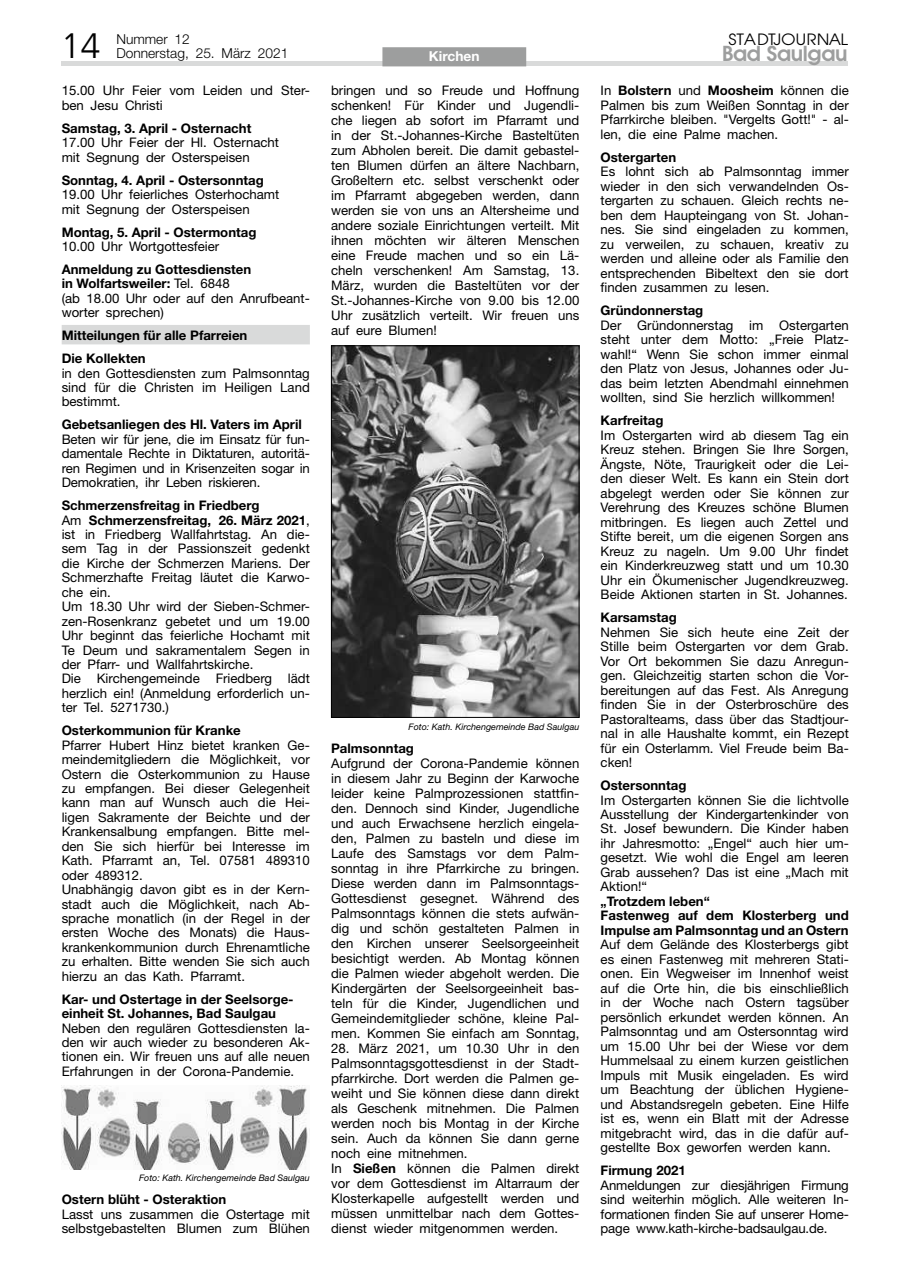
<style>
.page{position:relative;width:902px;height:1280px;background:#fff}
.page>*{position:absolute;margin:0;border:0;box-sizing:border-box;transform-origin:0 0}
.t1{font:300 35.1px "Frutiger";color:#000}
.t2{font:600 21.45px "Avant Garde Two BQ";letter-spacing:-.02em;color:#9d9e9e}
.t3{font:16.35px "Avant Garde Two BQ";color:#000;scale:1.08 1}
.t4{font:300 13.65px/13.5px "Helvetica Neue";color:#000}
.t5{font:700 13.65px "Helvetica Neue";color:#fff}
.t6{font:13.2px/14.5px "Helvetica Neue";color:#000;text-align:justify}
.t7{font:700 13.2px/14.5px "Helvetica Neue";color:#000}
.t8{font:italic 9px "Helvetica Neue";color:#000}
.s1{font-weight:700}
</style>
<div class="page">
<hr style="left:61px;top:62px;width:786px;height:4px;background:#d9dada">
<div style="left:382px;top:47px;width:144px;height:19px;background:#9d9e9e"></div>
<div style="left:62px;top:325px;width:248px;height:19px;background:#d9dada"></div>
<img style="left:62px;top:1085px;width:248px;height:85px">
<img style="left:333px;top:347px;width:244px;height:369px">
<div style="left:331px;top:345px;width:248px;height:373px;border:1px solid #000"></div>
<h1 class="t1" style="left:61px;top:26px;width:41px">14</h1>
<p class="t4" style="left:116px;top:33px;width:173px">Nummer 12<br>Donnerstag, 25. März 2021</p>
<p class="t3" style="left:728px;top:31px;width:112px">STADTJOURNAL</p>
<p class="t5" style="left:429px;top:48px;width:52px">Kirchen</p>
<h2 class="t2" style="left:722px;top:41px;width:127px">Bad Saulgau</h2>
<p class="t6" style="left:62px;top:83px;width:250px">15.00 Uhr Feier vom Leiden und Ster&shy;ben Jesu Christi</p>
<p class="t7" style="left:62px;top:121px;width:191px">Samstag, 3. April - Osternacht</p>
<p class="t6" style="left:62px;top:135px;width:219px">17.00 Uhr Feier der Hl. Osternacht mit Segnung der Osterspeisen</p>
<p class="t7" style="left:62px;top:172px;width:204px">Sonntag, 4. April - Ostersonntag</p>
<p class="t6" style="left:62px;top:187px;width:219px">19.00 Uhr feierliches Osterhochamt mit Segnung der Osterspeisen</p>
<p class="t7" style="left:62px;top:224px;width:196px">Montag, 5. April - Ostermontag</p>
<p class="t6" style="left:62px;top:239px;width:159px">10.00 Uhr Wortgottesfeier</p>
<p class="t6" style="left:62px;top:262px;width:250px;text-align:left"><span class="s1">Anmeldung zu Gottesdiensten<br>in Wolfartsweiler:</span> Tel. 6848<br>(ab 18.00 Uhr oder auf den Anrufbeant&shy;worter sprechen)</p>
<p class="t7" style="left:62px;top:324px;width:187px;line-height:23px">Mitteilungen für alle Pfarreien<br>Die Kollekten</p>
<p class="t6" style="left:62px;top:365px;width:250px">in den Gottesdiensten zum Palmsonntag sind für die Christen im Heiligen Land bestimmt.</p>
<p class="t7" style="left:62px;top:417px;width:242px">Gebetsanliegen des Hl. Vaters im April</p>
<p class="t6" style="left:62px;top:432px;width:250px">Beten wir für jene, die im Einsatz für fun&shy;damentale Rechte in Diktaturen, autoritä&shy;ren Regimen und in Krisenzeiten sogar in Demokratien, ihr Leben riskieren.</p>
<p class="t6" style="left:62px;top:498px;width:250px;text-align:left"><span class="s1">Schmerzensfreitag in Friedberg<br></span>Am <span class="s1">Schmerzensfreitag, 26. März 2021</span>, ist in Friedberg Wallfahrtstag. An die&shy;sem Tag in der Passionszeit gedenkt die Kirche der Schmerzen Mariens. Der Schmerzhafte Freitag läutet die Karwo&shy;che ein.<br>Um 18.30 Uhr wird der Sieben-Schmer&shy;zen-Rosenkranz gebetet und um 19.00<br>Uhr beginnt das feierliche Hochamt mit Te Deum und sakramentalem Segen in der Pfarr- und Wallfahrtskirche.<br>Die Kirchengemeinde Friedberg lädt herzlich ein! (Anmeldung erforderlich un&shy;ter Tel. 5271730.)</p>
<p class="t7" style="left:62px;top:723px;width:181px">Osterkommunion für Kranke</p>
<p class="t6" style="left:62px;top:737px;width:250px;text-align:left">Pfarrer Hubert Hinz bietet kranken Ge&shy;meindemitgliedern die Möglichkeit, vor Ostern die Osterkommunion zu Hause zu empfangen. Bei dieser Gelegenheit kann man auf Wunsch auch die Hei&shy;ligen Sakramente der Beichte und der Krankensalbung empfangen. Bitte mel&shy;den Sie sich hierfür bei Interesse im Kath. Pfarramt an, Tel. 07581 489310 oder 489312.<br>Unabhängig davon gibt es in der Kern&shy;stadt auch die Möglichkeit, nach Ab&shy;sprache monatlich (in der Regel in der ersten Woche des Monats) die Haus&shy;krankenkommunion durch Ehrenamtliche zu erhalten. Bitte wenden Sie sich auch hierzu an das Kath. Pfarramt.</p>
<p class="t7" style="left:62px;top:991px;width:233px">Kar- und Ostertage in der Seelsorge&shy;einheit St. Johannes, Bad Saulgau</p>
<p class="t6" style="left:62px;top:1020px;width:250px">Neben den regulären Gottesdiensten la&shy;den wir auch wieder zu besonderen Ak&shy;tionen ein. Wir freuen uns auf alle neuen Erfahrungen in der Corona-Pandemie.</p>
<p class="t8" style="left:139px;top:1173px;width:172px">Foto: Kath. Kirchengemeinde Bad Saulgau</p>
<p class="t7" style="left:62px;top:1192px;width:166px">Ostern blüht - Osteraktion</p>
<p class="t6" style="left:62px;top:1207px;width:250px">Lasst uns zusammen die Ostertage mit selbstgebastelten Blumen zum Blühen</p>
<p class="t6" style="left:331px;top:83px;width:250px;line-height:15px">bringen und so Freude und Hoffnung schenken! Für Kinder und Jugendli&shy;che liegen ab sofort im Pfarramt und in der St.-Johannes-Kirche Basteltüten zum Abholen bereit. Die damit gebastel&shy;ten Blumen dürfen an ältere Nachbarn, Großeltern etc. selbst verschenkt oder im Pfarramt abgegeben werden, dann werden sie von uns an Altersheime und andere soziale Einrichtungen verteilt. Mit ihnen möchten wir älteren Menschen eine Freude machen und so ein Lä&shy;cheln verschenken! Am Samstag, 13.<br>März, wurden die Basteltüten vor der St.-Johannes-Kirche von 9.00 bis 12.00<br>Uhr zusätzlich verteilt. Wir freuen uns auf eure Blumen!</p>
<p class="t8" style="left:408px;top:721px;width:172px">Foto: Kath. Kirchengemeinde Bad Saulgau</p>
<p class="t7" style="left:331px;top:741px;width:84px">Palmsonntag</p>
<p class="t6" style="left:331px;top:756px;width:250px;line-height:15px">Aufgrund der Corona-Pandemie können in diesem Jahr zu Beginn der Karwoche leider keine Palmprozessionen stattfin&shy;den. Dennoch sind Kinder, Jugendliche und auch Erwachsene herzlich eingela&shy;den, Palmen zu basteln und diese im Laufe des Samstags vor dem Palm&shy;sonntag in ihre Pfarrkirche zu bringen.<br>Diese werden dann im Palmsonntags-Gottesdienst gesegnet. Während des Palmsonntags können die stets aufwän&shy;dig und schön gestalteten Palmen in den Kirchen unserer Seelsorgeeinheit besichtigt werden. Ab Montag können die Palmen wieder abgeholt werden. Die Kindergärten der Seelsorgeeinheit bas&shy;teln für die Kinder, Jugendlichen und Gemeindemitglieder schöne, kleine Pal&shy;men. Kommen Sie einfach am Sonntag,</p>
<p class="t6" style="left:331px;top:1041px;width:250px;line-height:15px;text-align:left">28. März 2021, um 10.30 Uhr in den Palmsonntagsgottesdienst in der Stadt&shy;pfarrkirche. Dort werden die Palmen ge&shy;weiht und Sie können diese dann direkt als Geschenk mitnehmen. Die Palmen werden noch bis Montag in der Kirche sein. Auch da können Sie dann gerne noch eine mitnehmen.<br>In <span class="s1">Sießen</span> können die Palmen direkt vor dem Gottesdienst im Altarraum der Klosterkapelle aufgestellt werden und müssen unmittelbar nach dem Gottes&shy;dienst wieder mitgenommen werden.</p>
<p class="t6" style="left:600px;top:83px;width:250px">In <span class="s1">Bolstern</span> und <span class="s1">Moosheim</span> können die Palmen bis zum Weißen Sonntag in der Pfarrkirche bleiben. "Vergelts Gott!" - al&shy;len, die eine Palme machen.</p>
<p class="t7" style="left:600px;top:150px;width:77px">Ostergarten</p>
<p class="t6" style="left:600px;top:164px;width:250px">Es lohnt sich ab Palmsonntag immer wieder in den sich verwandelnden Os&shy;tergarten zu schauen. Gleich rechts ne&shy;ben dem Haupteingang von St. Johan&shy;nes. Sie sind eingeladen zu kommen, zu verweilen, zu schauen, kreativ zu werden und alleine oder als Familie den entsprechenden Bibeltext den sie dort finden zusammen zu lesen.</p>
<p class="t7" style="left:600px;top:303px;width:104px">Gründonnerstag</p>
<p class="t6" style="left:600px;top:318px;width:250px">Der Gründonnerstag im Ostergarten steht unter dem Motto: „Freie Platz&shy;wahl!“ Wenn Sie schon immer einmal den Platz von Jesus, Johannes oder Ju&shy;das beim letzten Abendmahl einnehmen wollten, sind Sie herzlich willkommen!</p>
<p class="t7" style="left:600px;top:413px;width:64px">Karfreitag</p>
<p class="t6" style="left:600px;top:428px;width:250px">Im Ostergarten wird ab diesem Tag ein Kreuz stehen. Bringen Sie Ihre Sorgen, Ängste, Nöte, Traurigkeit oder die Lei&shy;den dieser Welt. Es kann ein Stein dort abgelegt werden oder Sie können zur Verehrung des Kreuzes schöne Blumen mitbringen. Es liegen auch Zettel und Stifte bereit, um die eigenen Sorgen ans Kreuz zu nageln. Um 9.00 Uhr findet ein Kinderkreuzweg statt und um 10.30<br>Uhr ein Ökumenischer Jugendkreuzweg.<br>Beide Aktionen starten in St. Johannes.</p>
<p class="t7" style="left:600px;top:610px;width:78px">Karsamstag</p>
<p class="t6" style="left:600px;top:624px;width:250px">Nehmen Sie sich heute eine Zeit der Stille beim Ostergarten vor dem Grab.<br>Vor Ort bekommen Sie dazu Anregun&shy;gen. Gleichzeitig starten schon die Vor&shy;bereitungen auf das Fest. Als Anregung finden Sie in der Osterbroschüre des Pastoralteams, dass über das Stadtjour&shy;nal in alle Haushalte kommt, ein Rezept für ein Osterlamm. Viel Freude beim Ba&shy;cken!</p>
<p class="t7" style="left:600px;top:778px;width:87px">Ostersonntag</p>
<p class="t6" style="left:600px;top:792px;width:250px">Im Ostergarten können Sie die lichtvolle Ausstellung der Kindergartenkinder von St. Josef bewundern. Die Kinder haben ihr Jahresmotto: „Engel“ auch hier um&shy;gesetzt. Wie wohl die Engel am leeren Grab aussehen? Das ist eine „Mach mit Aktion!“</p>
<p class="t7" style="left:600px;top:894px;width:250px">„Trotzdem leben“<br>Fastenweg auf dem Klosterberg und<br>Impulse am Palmsonntag und an Ostern</p>
<p class="t6" style="left:600px;top:937px;width:250px">Auf dem Gelände des Klosterbergs gibt es einen Fastenweg mit mehreren Stati&shy;onen. Ein Wegweiser im Innenhof weist auf die Orte hin, die bis einschließlich in der Woche nach Ostern tagsüber persönlich erkundet werden können. An Palmsonntag und am Ostersonntag wird um 15.00 Uhr bei der Wiese vor dem Hummelsaal zu einem kurzen geistlichen Impuls mit Musik eingeladen. Es wird um Beachtung der üblichen Hygiene&shy;und Abstandsregeln gebeten. Eine Hilfe ist es, wenn ein Blatt mit der Adresse mitgebracht wird, das in die dafür auf&shy;gestellte Box geworfen werden kann.</p>
<p class="t7" style="left:600px;top:1163px;width:87px">Firmung 2021</p>
<p class="t6" style="left:600px;top:1177px;width:250px">Anmeldungen zur diesjährigen Firmung sind weiterhin möglich. Alle weiteren In&shy;formationen finden Sie auf unserer Home&shy;page www.kath-kirche-badsaulgau.de.</p>
</div>
